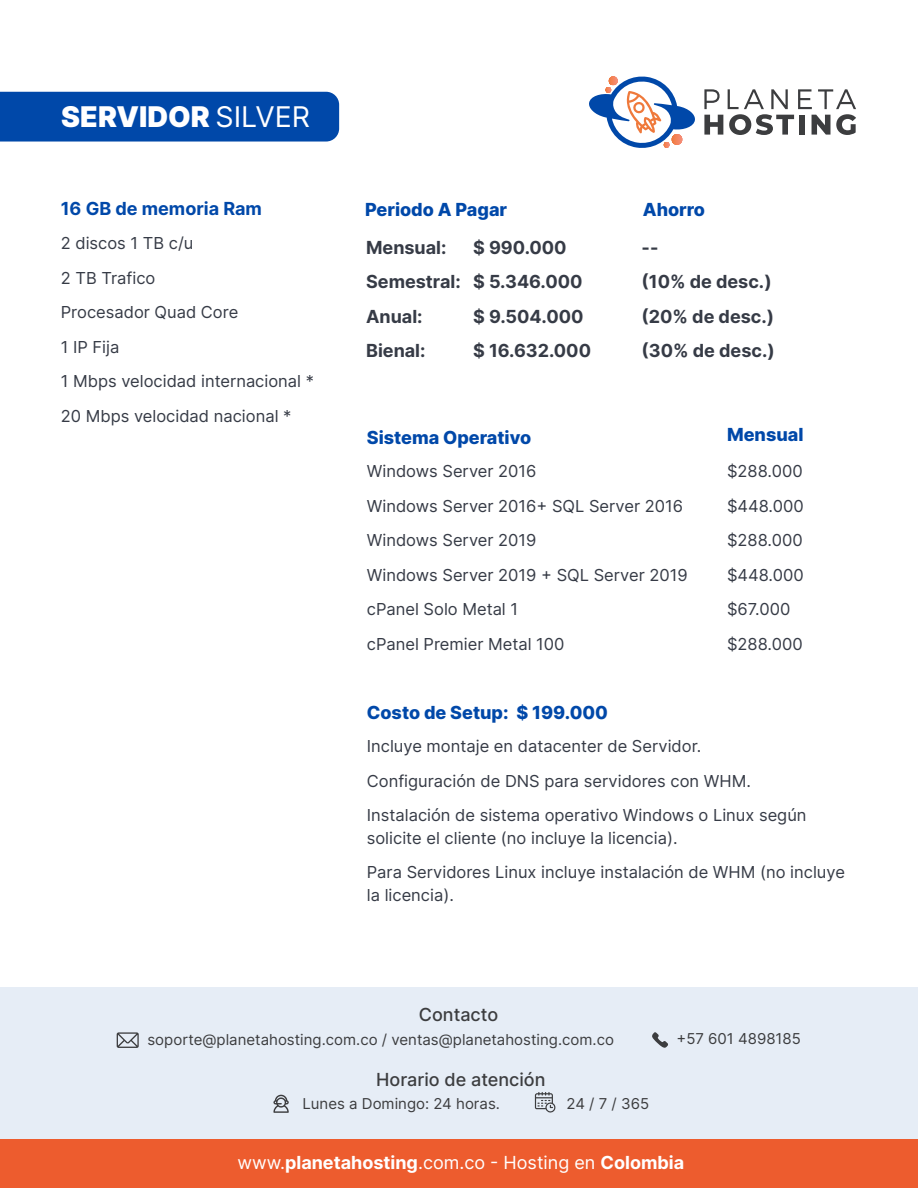
<style>
.page{position:relative;width:918px;height:1188px;background:#fff}
.page>*{position:absolute;margin:0;border:0;box-sizing:border-box;transform-origin:0 0}
.t1{font:900 28.5px "Inter";color:#fff}
.t2{font:700 18px/34.5px "Inter";color:#363b46}
.t3{font:800 18px "Inter";color:#0048a9}
.t4{font:700 18px "Inter";color:#fff}
.t5{font:500 18px "Inter";color:#3c3d3f}
.t6{font:700 18px "Inter";color:#0048a9}
.t7{font:16.5px/34.5px "Inter";color:#363b46}
.t8{font:15px "Inter";color:#3c3d3f}
.s1{font-weight:400}
</style>
<div class="page">
<div style="left:0;top:92px;width:339px;height:50px;background:#0048a9"></div>
<svg style="left:704px;top:89px;width:152px;height:46px"></svg>
<svg style="left:589px;top:76px;width:106px;height:72px"></svg>
<div style="left:0;top:987px;width:918px;height:152px;background:#e6edf6"></div>
<div style="left:0;top:1139px;width:918px;height:49px;background:#ed5c2e"></div>
<svg style="left:535px;top:1092px;width:21px;height:21px"></svg>
<svg style="left:273px;top:1095px;width:16px;height:18px"></svg>
<svg style="left:117px;top:1032px;width:22px;height:16px"></svg>
<svg style="left:652px;top:1032px;width:16px;height:16px"></svg>
<h1 class="t1" style="left:61px;top:96px;width:250px">SERVIDOR <span class="s1">SILVER</span></h1>
<p class="t6" style="left:61px;top:195px;width:203px">16 GB de memoria Ram</p>
<p class="t7" style="left:61px;top:226px;width:255px">2 discos 1 TB c/u<br>2 TB Trafico<br>Procesador Quad Core<br>1 IP Fija<br>1 Mbps velocidad internacional *<br>20 Mbps velocidad nacional *</p>
<p class="t3" style="left:365px;top:197px;width:144px">Periodo A Pagar</p>
<p class="t2" style="left:473px;top:229px;width:120px">$ 990.000<br>$ 5.346.000 $ 9.504.000 $ 16.632.000</p>
<p class="t2" style="left:366px;top:229px;width:96px">Mensual:<br>Semestral:<br>Anual:<br>Bienal:</p>
<p class="t3" style="left:643px;top:197px;width:64px">Ahorro</p>
<p class="t2" style="left:642px;top:230px;width:135px">--<br>(10% de desc.) (20% de desc.) (30% de desc.)</p>
<p class="t3" style="left:367px;top:424px;width:166px">Sistema Operativo</p>
<p class="t3" style="left:727px;top:422px;width:78px">Mensual</p>
<p class="t7" style="left:367px;top:453px;width:322px">Windows Server 2016<br>Windows Server 2016+ SQL Server 2016<br>Windows Server 2019<br>Windows Server 2019 + SQL Server 2019 cPanel Solo Metal 1<br>cPanel Premier Metal 100</p>
<p class="t7" style="left:727px;top:454px;width:78px">$288.000 $448.000 $288.000 $448.000 $67.000 $288.000</p>
<p class="t3" style="left:367px;top:699px;width:243px">Costo de Setup: $ 199.000</p>
<p class="t7" style="left:367px;top:729px;width:441px">Incluye montaje en datacenter de Servidor.<br>Configuración de DNS para servidores con WHM.<br>Instalación de sistema operativo Windows o Linux según</p>
<p class="t7" style="left:367px;top:820px;width:480px">solicite el cliente (no incluye la licencia).<br>Para Servidores Linux incluye instalación de WHM (no incluye</p>
<p class="t7" style="left:367px;top:877px;width:89px">la licencia).</p>
<p class="t5" style="left:419px;top:1002px;width:81px">Contacto</p>
<p class="t8" style="left:147px;top:1028px;width:468px">soporte@planetahosting.com.co / ventas@planetahosting.com.co</p>
<p class="t8" style="left:676px;top:1028px;width:126px">+57 601 4898185</p>
<p class="t5" style="left:376px;top:1066px;width:171px">Horario de atención</p>
<p class="t8" style="left:303px;top:1093px;width:199px">Lunes a Domingo: 24 horas.</p>
<p class="t8" style="left:567px;top:1093px;width:84px">24 / 7 / 365</p>
<p class="t4" style="left:238px;top:1149px;width:448px"><span class="s1">www.</span>planetahosting<span class="s1">.com.co - Hosting en</span> Colombia</p>
</div>
